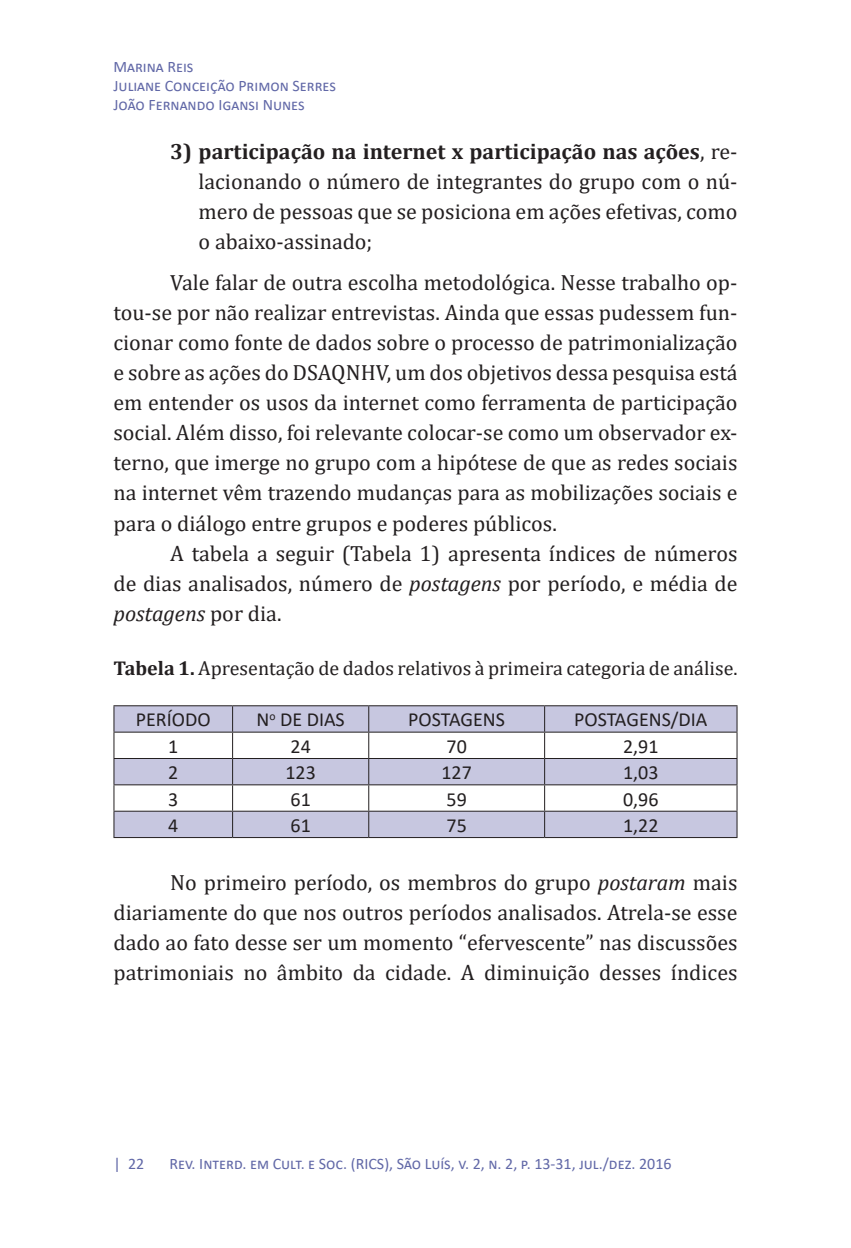
<style>
.page{position:relative;width:851px;height:1248px;background:#fff}
.page>*{position:absolute;margin:0;border:0;box-sizing:border-box;transform-origin:0 0}
._01_Paragrafo{font:22px/30px "Cambria";color:#231f20;text-align:justify}
.t1{font:20px "Calibri";color:#231f20}
.t2{font:20px "Cambria";color:#231f20}
.t3{font:16px/19.2px "Calibri";color:#6168a7}
.s1{font-weight:700}
.s2{font-style:italic}
</style>
<div class="page">
<svg style="left:114px;top:706px;width:622px;height:131px;fill:#c7c7e0"></svg>
<hr style="left:113px;top:705px;width:119px;height:1px;background:#231f20">
<hr style="left:232px;top:705px;width:137px;height:1px;background:#231f20">
<hr style="left:369px;top:705px;width:175px;height:1px;background:#231f20">
<hr style="left:544px;top:705px;width:193px;height:1px;background:#231f20">
<hr style="left:113px;top:731px;width:119px;height:1px;background:#231f20">
<hr style="left:232px;top:731px;width:137px;height:1px;background:#231f20">
<hr style="left:369px;top:731px;width:175px;height:1px;background:#231f20">
<hr style="left:544px;top:731px;width:193px;height:1px;background:#231f20">
<hr style="left:113px;top:758px;width:119px;height:1px;background:#231f20">
<hr style="left:232px;top:758px;width:137px;height:1px;background:#231f20">
<hr style="left:369px;top:758px;width:175px;height:1px;background:#231f20">
<hr style="left:544px;top:758px;width:193px;height:1px;background:#231f20">
<hr style="left:113px;top:784px;width:119px;height:1px;background:#231f20">
<hr style="left:232px;top:784px;width:137px;height:1px;background:#231f20">
<hr style="left:369px;top:784px;width:175px;height:1px;background:#231f20">
<hr style="left:544px;top:784px;width:193px;height:1px;background:#231f20">
<hr style="left:113px;top:810px;width:119px;height:1px;background:#231f20">
<svg style="left:113px;top:706px;width:1px;height:131px"></svg>
<hr style="left:232px;top:810px;width:137px;height:1px;background:#231f20">
<svg style="left:232px;top:706px;width:1px;height:131px"></svg>
<hr style="left:369px;top:810px;width:175px;height:1px;background:#231f20">
<svg style="left:368px;top:706px;width:1px;height:131px"></svg>
<hr style="left:544px;top:810px;width:193px;height:1px;background:#231f20">
<svg style="left:544px;top:706px;width:1px;height:131px"></svg>
<svg style="left:736px;top:706px;width:1px;height:131px"></svg>
<hr style="left:113px;top:837px;width:119px;height:1px;background:#231f20">
<hr style="left:232px;top:837px;width:137px;height:1px;background:#231f20">
<hr style="left:369px;top:837px;width:175px;height:1px;background:#231f20">
<hr style="left:544px;top:837px;width:193px;height:1px;background:#231f20">
<p class="t3" style="left:113px;top:56px;width:224px">Marina Reis<br>Juliane Conceição Primon Serres<br>João Fernando Igansi Nunes</p>
<p class="_01_Paragrafo" style="left:198px;top:136px;width:540px;text-indent:-28px"><span class="s1">3) participação na internet x participação nas ações</span>, re&shy;lacionando o número de integrantes do grupo com o nú&shy;mero de pessoas que se posiciona em ações efetivas, como o abaixo-assinado;</p>
<p class="_01_Paragrafo" style="left:113px;top:268px;width:625px;text-indent:57px">Vale falar de outra escolha metodológica. Nesse trabalho op&shy;tou-se por não realizar entrevistas. Ainda que essas pudessem fun&shy;cionar como fonte de dados sobre o processo de patrimonialização e sobre as ações do DSAQNHV, um dos objetivos dessa pesquisa está em entender os usos da internet como ferramenta de participação social. Além disso, foi relevante colocar-se como um observador ex&shy;terno, que imerge no grupo com a hipótese de que as redes sociais na internet vêm trazendo mudanças para as mobilizações sociais e para o diálogo entre grupos e poderes públicos.</p>
<p class="_01_Paragrafo" style="left:113px;top:538px;width:625px;text-indent:57px">A tabela a seguir (Tabela 1) apresenta índices de números de dias analisados, número de <span class="s2">postagens</span> por período, e média de <span class="s2">postagens</span> por dia.</p>
<p class="t2" style="left:113px;top:656px;width:625px"><span class="s1">Tabela 1.</span> Apresentação de dados relativos à primeira categoria de análise.</p>
<p class="t1" style="left:136px;top:706px;width:76px">PERÍODO</p>
<p class="t1" style="left:256px;top:706px;width:90px">N<sup>o</sup> DE DIAS</p>
<p class="t1" style="left:408px;top:706px;width:98px">POSTAGENS</p>
<p class="t1" style="left:574px;top:706px;width:135px">POSTAGENS/DIA</p>
<p class="t1" style="left:168px;top:732px;width:12px">1</p>
<p class="t1" style="left:290px;top:732px;width:22px">24</p>
<p class="t1" style="left:446px;top:732px;width:22px">70</p>
<p class="t1" style="left:623px;top:732px;width:37px">2,91</p>
<p class="t1" style="left:168px;top:758px;width:12px">2</p>
<p class="t1" style="left:285px;top:758px;width:32px">123</p>
<p class="t1" style="left:441px;top:758px;width:32px">127</p>
<p class="t1" style="left:623px;top:758px;width:37px">1,03</p>
<p class="t1" style="left:168px;top:785px;width:12px">3</p>
<p class="t1" style="left:290px;top:785px;width:22px">61</p>
<p class="t1" style="left:446px;top:785px;width:22px">59</p>
<p class="t1" style="left:623px;top:785px;width:37px">0,96</p>
<p class="t1" style="left:168px;top:811px;width:12px">4</p>
<p class="t1" style="left:290px;top:811px;width:22px">61</p>
<p class="t1" style="left:446px;top:811px;width:22px">75</p>
<p class="t1" style="left:623px;top:811px;width:37px">1,22</p>
<p class="_01_Paragrafo" style="left:113px;top:867px;width:625px;text-indent:57px">No primeiro período, os membros do grupo <span class="s2">postaram</span> mais diariamente do que nos outros períodos analisados. Atrela-se esse dado ao fato desse ser um momento “efervescente” nas discussões patrimoniais no âmbito da cidade. A diminuição desses índices</p>
<p class="t3" style="left:113px;top:1153px;width:32px">| 22</p>
<p class="t3" style="left:170px;top:1153px;width:503px">Rev. Interd. em Cult. e Soc. (RICS), São Luís, v. 2, n. 2, p. 13-31, jul./dez. 2016</p>
</div>
